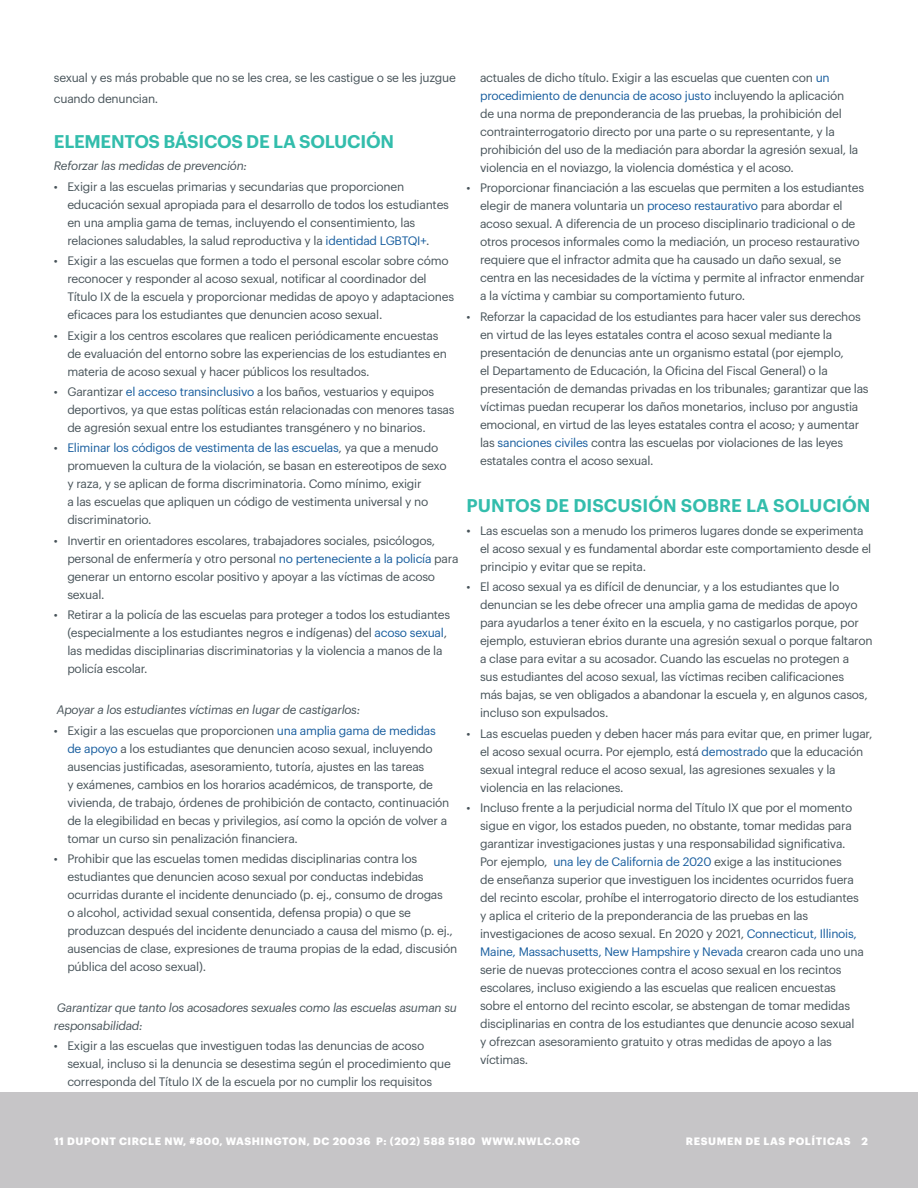
<style>
.page{position:relative;width:918px;height:1188px;background:#fff}
.page>*{position:absolute;margin:0;border:0;box-sizing:border-box;transform-origin:0 0}
.NEW_SUBHEAD{font:600 18px "Graphik";letter-spacing:.005em;color:#33bdac}
.Regular_Body_Copy{font:600 18px "Graphik";letter-spacing:-.015em;color:#33bdac}
.Bulleted_Body_Copy{font:12px/18px "Graphik";letter-spacing:-.02em;color:#475359}
.Bulleted_Body_Copy-2{font:italic 12px/18px "Graphik";letter-spacing:-.02em;color:#475359}
.Regular_Body_Copy-2{font:12px/20.2px "Graphik";letter-spacing:-.02em;color:#475359}
.t1{font:700 10.5px "Graphik";letter-spacing:.055em;color:#fff}
.s1{color:#175d9e}
.s2{font-size:12.75px}
</style>
<div class="page">
<div style="left:0;top:1093px;width:918px;height:95px;background:#c6c5c7"></div>
<p class="Regular_Body_Copy-2" style="left:54px;top:67px;width:404px">sexual y es más probable que no se les crea, se les castigue o se les juzgue cuando denuncian.</p>
<p class="Regular_Body_Copy" style="left:54px;top:127px;width:342px">ELEMENTOS BÁSICOS DE LA SOLUCIÓN</p>
<p class="Bulleted_Body_Copy-2" style="left:54px;top:156px;width:195px">Reforzar las medidas de prevención:</p>
<p class="Bulleted_Body_Copy" style="left:67px;top:176px;width:383px;text-indent:-14px">• Exigir a las escuelas primarias y secundarias que proporcionen educación sexual apropiada para el desarrollo de todos los estudiantes en una amplia gama de temas, incluyendo el consentimiento, las relaciones saludables, la salud reproductiva y la <span class="s1">identidad LGBTQI+</span>.</p>
<p class="Bulleted_Body_Copy" style="left:67px;top:251px;width:388px;text-indent:-14px">• Exigir a las escuelas que formen a todo el personal escolar sobre cómo reconocer y responder al acoso sexual, notificar al coordinador del Título IX de la escuela y proporcionar medidas de apoyo y adaptaciones eficaces para los estudiantes que denuncien acoso sexual.</p>
<p class="Bulleted_Body_Copy" style="left:67px;top:325px;width:381px;text-indent:-14px">• Exigir a los centros escolares que realicen periódicamente encuestas de evaluación del entorno sobre las experiencias de los estudiantes en materia de acoso sexual y hacer públicos los resultados.</p>
<p class="Bulleted_Body_Copy" style="left:67px;top:382px;width:389px;text-indent:-14px">• Garantizar <span class="s1">el acceso transinclusivo</span> a los baños, vestuarios y equipos deportivos, ya que estas políticas están relacionadas con menores tasas de agresión sexual entre los estudiantes transgénero y no binarios.</p>
<p class="Bulleted_Body_Copy" style="left:67px;top:438px;width:381px;text-indent:-14px">• <span class="s1">Eliminar los códigos de vestimenta de las escuelas</span>, ya que a menudo promueven la cultura de la violación, se basan en estereotipos de sexo y raza, y se aplican de forma discriminatoria. Como mínimo, exigir<br>a las escuelas que apliquen un código de vestimenta universal y no discriminatorio.</p>
<p class="Bulleted_Body_Copy" style="left:67px;top:530px;width:393px;text-indent:-14px">• Invertir en orientadores escolares, trabajadores sociales, psicólogos, personal de enfermería y otro personal <span class="s1">no perteneciente a la policía</span> para generar un entorno escolar positivo y apoyar a las víctimas de acoso sexual.</p>
<p class="Bulleted_Body_Copy" style="left:67px;top:605px;width:385px;text-indent:-14px">• Retirar a la policía de las escuelas para proteger a todos los estudiantes (especialmente a los estudiantes negros e indígenas) del <span class="s1">acoso sexual</span>, las medidas disciplinarias discriminatorias y la violencia a manos de la policía escolar.</p>
<p class="Bulleted_Body_Copy-2" style="left:57px;top:700px;width:305px">Apoyar a los estudiantes víctimas en lugar de castigarlos:</p>
<p class="Bulleted_Body_Copy" style="left:67px;top:720px;width:383px;text-indent:-14px">• Exigir a las escuelas que proporcionen <span class="s1">una amplia gama de medidas de apoyo</span> a los estudiantes que denuncien acoso sexual, incluyendo ausencias justificadas, asesoramiento, tutoría, ajustes en las tareas<br>y exámenes, cambios en los horarios académicos, de transporte, de vivienda, de trabajo, órdenes de prohibición de contacto, continuación de la elegibilidad en becas y privilegios, así como la opción de volver a tomar un curso sin penalización financiera.</p>
<p class="Bulleted_Body_Copy" style="left:67px;top:849px;width:391px;text-indent:-14px">• Prohibir que las escuelas tomen medidas disciplinarias contra los estudiantes que denuncien acoso sexual por conductas indebidas ocurridas durante el incidente denunciado (p. ej., consumo de drogas<br>o alcohol, actividad sexual consentida, defensa propia) o que se produzcan después del incidente denunciado a causa del mismo (p. ej., ausencias de clase, expresiones de trauma propias de la edad, discusión pública del acoso sexual).</p>
<p class="Bulleted_Body_Copy-2" style="left:54px;top:998px;width:404px">Garantizar que tanto los acosadores sexuales como las escuelas asuman su responsabilidad:</p>
<p class="Bulleted_Body_Copy" style="left:67px;top:1036px;width:385px;text-indent:-14px">• Exigir a las escuelas que investiguen todas las denuncias de acoso sexual, incluso si la denuncia se desestima según el procedimiento que corresponda del Título IX de la escuela por no cumplir los requisitos</p>
<p class="Bulleted_Body_Copy" style="left:480px;top:67px;width:380px">actuales de dicho título. Exigir a las escuelas que cuenten con <span class="s1">un procedimiento de denuncia de acoso justo</span> incluyendo la aplicación de una norma de preponderancia de las pruebas, la prohibición del contrainterrogatorio directo por una parte o su representante, y la prohibición del uso de la mediación para abordar la agresión sexual, la violencia en el noviazgo, la violencia doméstica y el acoso.</p>
<p class="Bulleted_Body_Copy" style="left:480px;top:178px;width:386px;text-indent:-14px">• Proporcionar financiación a las escuelas que permiten a los estudiantes elegir de manera voluntaria un <span class="s1">proceso restaurativo</span> para abordar el acoso sexual. A diferencia de un proceso disciplinario tradicional o de otros procesos informales como la mediación, un proceso restaurativo requiere que el infractor admita que ha causado un daño sexual, se centra en las necesidades de la víctima y permite al infractor enmendar a la víctima y cambiar su comportamiento futuro.</p>
<p class="Bulleted_Body_Copy" style="left:480px;top:306px;width:390px;text-indent:-14px">• Reforzar la capacidad de los estudiantes para hacer valer sus derechos en virtud de las leyes estatales contra el acoso sexual mediante la presentación de denuncias ante un organismo estatal (por ejemplo,<br>el Departamento de Educación, la Oficina del Fiscal General) o la presentación de demandas privadas en los tribunales; garantizar que las víctimas puedan recuperar los daños monetarios, incluso por angustia emocional, en virtud de las leyes estatales contra el acoso; y aumentar las <span class="s1">sanciones civiles</span> contra las escuelas por violaciones de las leyes estatales contra el acoso sexual.</p>
<p class="NEW_SUBHEAD" style="left:467px;top:492px;width:405px">PUNTOS DE DISCUSIÓN SOBRE LA SOLUCIÓN</p>
<p class="Bulleted_Body_Copy" style="left:480px;top:520px;width:393px;text-indent:-14px"><span class="s2">•</span> Las escuelas son a menudo los primeros lugares donde se experimenta el acoso sexual y es fundamental abordar este comportamiento desde el principio y evitar que se repita.</p>
<p class="Bulleted_Body_Copy" style="left:480px;top:577px;width:394px;text-indent:-14px">• El acoso sexual ya es difícil de denunciar, y a los estudiantes que lo denuncian se les debe ofrecer una amplia gama de medidas de apoyo para ayudarlos a tener éxito en la escuela, y no castigarlos porque, por ejemplo, estuvieran ebrios durante una agresión sexual o porque faltaron a clase para evitar a su acosador. Cuando las escuelas no protegen a<br>sus estudiantes del acoso sexual, las víctimas reciben calificaciones<br>más bajas, se ven obligados a abandonar la escuela y, en algunos casos, incluso son expulsados.</p>
<p class="Bulleted_Body_Copy" style="left:480px;top:723px;width:394px;text-indent:-14px">• Las escuelas pueden y deben hacer más para evitar que, en primer lugar, el acoso sexual ocurra. Por ejemplo, está <span class="s1">demostrado</span> que la educación sexual integral reduce el acoso sexual, las agresiones sexuales y la violencia en las relaciones.</p>
<p class="Bulleted_Body_Copy" style="left:480px;top:798px;width:385px;text-indent:-14px">• Incluso frente a la perjudicial norma del Título IX que por el momento sigue en vigor, los estados pueden, no obstante, tomar medidas para garantizar investigaciones justas y una responsabilidad significativa.<br>Por ejemplo, <span class="s1">una ley de California de 2020</span> exige a las instituciones<br>de enseñanza superior que investiguen los incidentes ocurridos fuera del recinto escolar, prohíbe el interrogatorio directo de los estudiantes y aplica el criterio de la preponderancia de las pruebas en las investigaciones de acoso sexual. En 2020 y 2021, <span class="s1">Connecticut, Illinois, Maine, Massachusetts, New Hampshire y Nevada</span> crearon cada uno una serie de nuevas protecciones contra el acoso sexual en los recintos escolares, incluso exigiendo a las escuelas que realicen encuestas sobre el entorno del recinto escolar, se abstengan de tomar medidas disciplinarias en contra de los estudiantes que denuncie acoso sexual y ofrezcan asesoramiento gratuito y otras medidas de apoyo a las víctimas.</p>
<p class="t1" style="left:54px;top:1133px;width:528px">11 DUPONT CIRCLE NW, #800, WASHINGTON, DC 20036 P: (202) 588 5180 WWW.NWLC.ORG</p>
<p class="t1" style="left:686px;top:1133px;width:184px">RESUMEN DE LAS POLÍTICAS 2</p>
</div>
